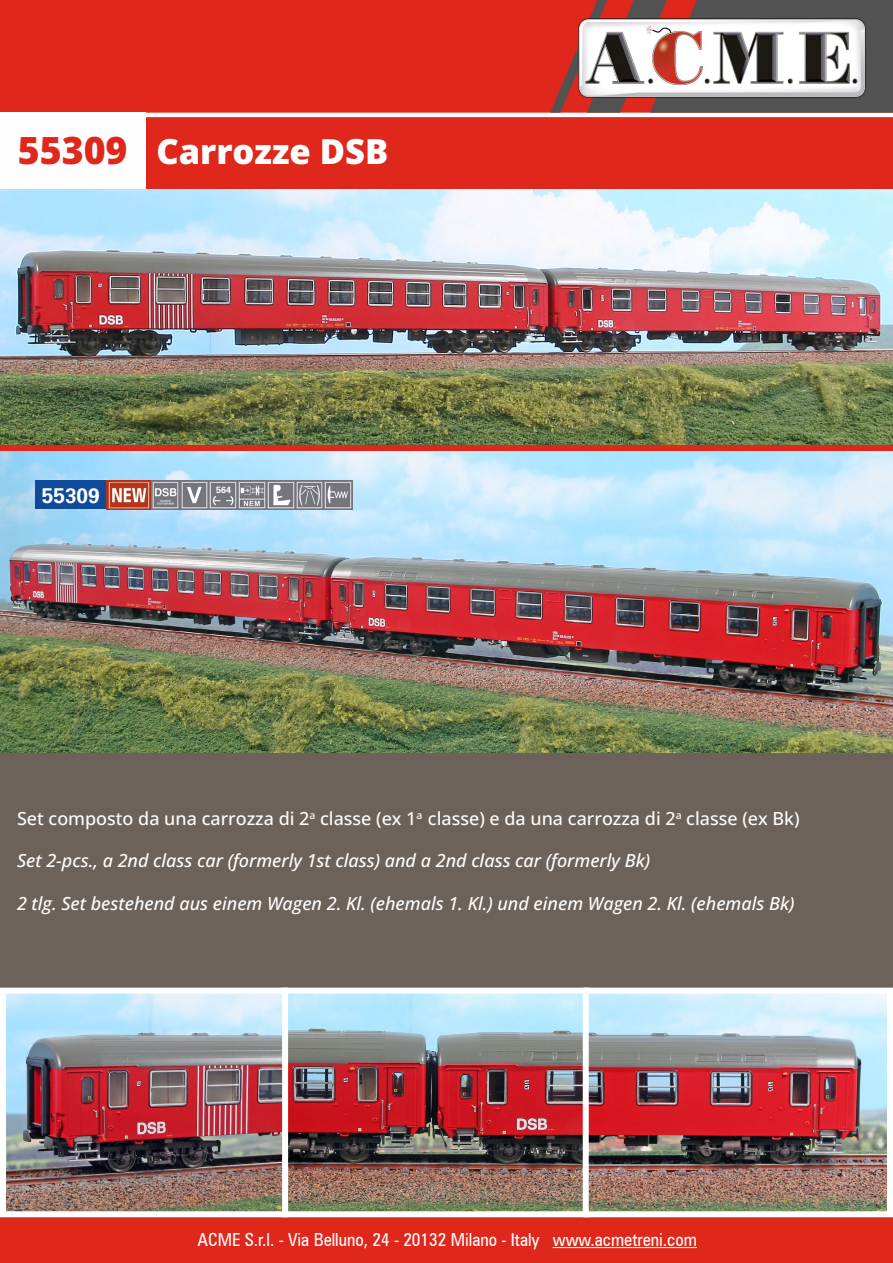
<style>
.page{position:relative;width:893px;height:1263px;background:#fff}
.page>*{position:absolute;margin:0;border:0;box-sizing:border-box;transform-origin:0 0}
.t1{font:800 34.5px "Open Sans";color:#fff}
.t2{font:21px "Zurich Bold BT";color:#fff}
.t3{font:italic 500 18px "Open Sans";color:#fff}
.t4{font:500 18px "Open Sans";color:#fff}
.t5{font:condensed 18px "Zurich BT";color:#fff}
.t6{font:9px "Zurich Bold BT";color:#fff}
.s1{font-size:37.5px;color:#df271c}
</style>
<div class="page">
<div style="left:0;top:0;width:893px;height:189px;background:#df271c"></div>
<div style="left:0;top:444px;width:893px;height:819px;background:#df271c"></div>
<hr style="left:88px;top:113px;width:805px;height:4px;background:#fefefe">
<div style="left:0;top:113px;width:145px;height:76px;background:#fefefe"></div>
<svg style="left:550px;top:0;width:343px;height:113px"></svg>
<img style="left:575px;top:17px;width:291px;height:82px">
<div style="left:0;top:753px;width:893px;height:280px;background:#6d625a"></div>
<hr style="left:553px;top:1247px;width:144px;height:1px;background:#fff">
<img style="left:0;top:189px;width:893px;height:255px">
<img style="left:0;top:452px;width:893px;height:301px">
<img style="left:291px;top:987px;width:289px;height:231px">
<img style="left:580px;top:987px;width:313px;height:231px">
<img style="left:0;top:987px;width:291px;height:231px">
<div style="left:35px;top:480px;width:71px;height:29px;background:#104a9b"></div>
<img style="left:106px;top:480px;width:246px;height:29px">
<h1 class="t1" style="left:18px;top:125px;width:372px"><span class="s1">55309</span> Carrozze DSB</h1>
<p class="t2" style="left:42px;top:483px;width:60px">55309</p>
<p class="t6" style="left:216px;top:484px;width:16px">564</p>
<p class="t4" style="left:17px;top:806px;width:784px">Set composto da una carrozza di 2<sup>a</sup> classe (ex 1<sup>a</sup> classe) e da una carrozza di 2<sup>a</sup> classe (ex Bk)</p>
<p class="t3" style="left:17px;top:848px;width:635px">Set 2-pcs., a 2nd class car (formerly 1st class) and a 2nd class car (formerly Bk)</p>
<p class="t3" style="left:17px;top:891px;width:779px">2 tlg. Set bestehend aus einem Wagen 2. Kl. (ehemals 1. Kl.) und einem Wagen 2. Kl. (ehemals Bk)</p>
<p class="t5" style="left:197px;top:1228px;width:501px">ACME S.r.l. - Via Belluno, 24 - 20132 Milano - Italy www.acmetreni.com</p>
</div>
